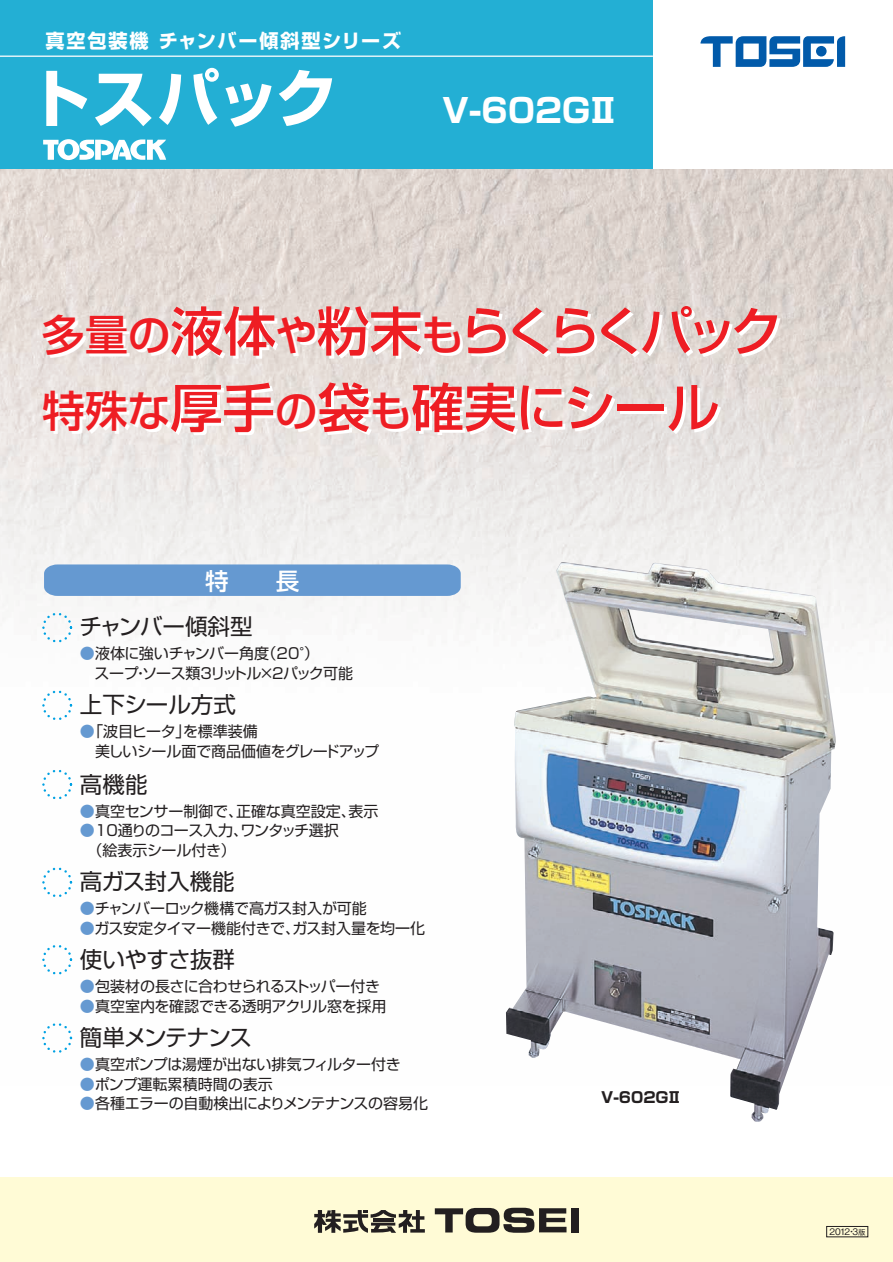
<style>
.page{position:relative;width:893px;height:1262px;background:#fff}
.page>*{position:absolute;margin:0;border:0;box-sizing:border-box;transform-origin:0 0}
.t1{font:62.55px "Shin Go Pro Bold 90 pv RKSJ H";letter-spacing:-.01em;color:#fff}
.t2{font:52.5px/73.5px "Shin Go Pro Medium 90 pv RKSJ H";letter-spacing:-.06em;color:#ee1d23}
.t3{font:33px "Shin Go Pro Bold 90 pv RKSJ H";color:#fff}
.t4{font:23.55px "Shin Go Pro Medium 90 pv RKSJ H";color:#fff}
.t5{font:22.5px "Shin Go Pro Regular 90 pv RKSJ H";letter-spacing:-.025em;color:#231f20}
.t6{font:22.5px "Shin Go Pro Regular 90 pv RKSJ H";letter-spacing:-.05em;color:#231f20}
.t7{font:22.5px "Shin Go Pro Regular 90 pv RKSJ H";color:#231f20}
.t8{font:19.05px "Shin Go Pro Bold 90 pv RKSJ H";letter-spacing:.1em;color:#fff}
.t9{font:15px/19.5px "Shin Go Pro Regular 90 pv RKSJ H";letter-spacing:-.03em;color:#231f20}
.t10{font:15px "Shin Go Pro Regular 90 pv RKSJ H";color:#231f20}
.t11{font:15px "Shin Go Pro Bold 90 pv RKSJ H";color:#231f20}
.t12{font:9px "Gothic BBB Pro Medium 90 pv RKSJ H";color:#231f20}
.s1{font-size:42.75px}
.s2{color:#fff}
.s3{color:#6599d1}
.s4{font-size:7.5px}
</style>
<div class="page">
<img style="left:0;top:169px;width:892px;height:884px">
<img style="left:505px;top:562px;width:330px;height:560px">
<div style="left:0;top:1177px;width:892px;height:85px;background:#fffbd6"></div>
<div style="left:0;top:0;width:892px;height:169px;background:#23afd4"></div>
<svg style="left:43px;top:139px;width:123px;height:21px"></svg>
<hr style="left:0;top:56px;width:652px;height:1px;background:#fff">
<div style="left:652px;top:0;width:240px;height:169px;background:#fff"></div>
<div style="left:44px;top:564px;width:416px;height:32px;background:#6599d1"></div>
<div style="left:42px;top:613px;width:30px;height:30px;border:2px dashed #00a1e3;border-radius:50%"></div>
<div style="left:42px;top:690px;width:30px;height:30px;border:2px dashed #00a1e3;border-radius:50%"></div>
<div style="left:42px;top:770px;width:30px;height:29px;border:2px dashed #00a1e3;border-radius:50%"></div>
<div style="left:42px;top:867px;width:30px;height:30px;border:2px dashed #00a1e3;border-radius:50%"></div>
<div style="left:42px;top:945px;width:30px;height:30px;border:2px dashed #00a1e3;border-radius:50%"></div>
<div style="left:42px;top:1023px;width:30px;height:30px;border:2px dashed #00a1e3;border-radius:50%"></div>
<svg style="left:314px;top:1210px;width:110px;height:23px"></svg>
<svg style="left:434px;top:1208px;width:132px;height:25px"></svg>
<div style="left:571px;top:1208px;width:8px;height:25px;background:#231f20"></div>
<div style="left:826px;top:1226px;width:41px;height:11px;border:1px solid #231f20"></div>
<svg style="left:700px;top:36px;width:144px;height:31px"></svg>
<p class="t8" style="left:45px;top:34px;width:357px">真空包装機 チャンバー傾斜型シリーズ</p>
<h1 class="t1" style="left:28px;top:75px;width:311px">トスパック</h1>
<h3 class="t3" style="left:442px;top:98px;width:179px">V-602GⅡ</h3>
<h2 class="t2" style="left:42px;top:305px;width:744px"><span class="s1">多量の</span>液体<span class="s1">や</span>粉末<span class="s1">も</span><span class="s2">らくらくパック</span><span class="s1">特殊な</span>厚手<span class="s1">の</span>袋<span class="s1">も</span>確実にシール</h2>
<h3 class="t4" style="left:205px;top:572px;width:96px">特　　長</h3>
<h3 class="t5" style="left:80px;top:618px;width:174px">チャンバー傾斜型</h3>
<p class="t9" style="left:80px;top:646px;width:274px"><span class="s3">●</span>液体に強いチャンバー角度（20°）<br>　スープ・ソース類3リットル×2パック可能</p>
<h3 class="t7" style="left:80px;top:696px;width:157px">上下シール方式</h3>
<p class="t9" style="left:80px;top:724px;width:301px"><span class="s3">●</span>「波目ヒータ」を標準装備<br>　美しいシール面で商品価値をグレードアップ</p>
<h3 class="t5" style="left:80px;top:776px;width:69px">高機能</h3>
<p class="t10" style="left:80px;top:805px;width:300px"><span class="s3">●</span>真空センサー制御で、正確な真空設定、表示</p>
<p class="t9" style="left:80px;top:823px;width:260px"><span class="s3">●</span>10通りのコース入力、ワンタッチ選択　（絵表示シール付き）</p>
<h3 class="t5" style="left:80px;top:873px;width:156px">高ガス封入機能</h3>
<p class="t9" style="left:80px;top:901px;width:288px"><span class="s3">●</span>チャンバーロック機構で高ガス封入が可能</p>
<p class="t9" style="left:80px;top:920px;width:346px"><span class="s3">●</span>ガス安定タイマー機能付きで、ガス封入量を均一化</p>
<h3 class="t5" style="left:80px;top:951px;width:157px">使いやすさ抜群</h3>
<p class="t9" style="left:80px;top:979px;width:301px"><span class="s3">●</span>包装材の長さに合わせられるストッパー付き</p>
<p class="t9" style="left:80px;top:998px;width:308px"><span class="s3">●</span>真空室内を確認できる透明アクリル窓を採用</p>
<h3 class="t6" style="left:80px;top:1029px;width:173px">簡単メンテナンス</h3>
<p class="t9" style="left:80px;top:1057px;width:322px"><span class="s3">●</span>真空ポンプは湯煙が出ない排気フィルター付き</p>
<p class="t10" style="left:80px;top:1078px;width:194px"><span class="s3">●</span>ポンプ運転累積時間の表示</p>
<p class="t9" style="left:80px;top:1096px;width:349px"><span class="s3">●</span>各種エラーの自動検出によりメンテナンスの容易化</p>
<p class="t11" style="left:601px;top:1091px;width:82px">V-602GⅡ</p>
<p class="t12" style="left:829px;top:1228px;width:38px">2012・3<span class="s4">版</span></p>
</div>
